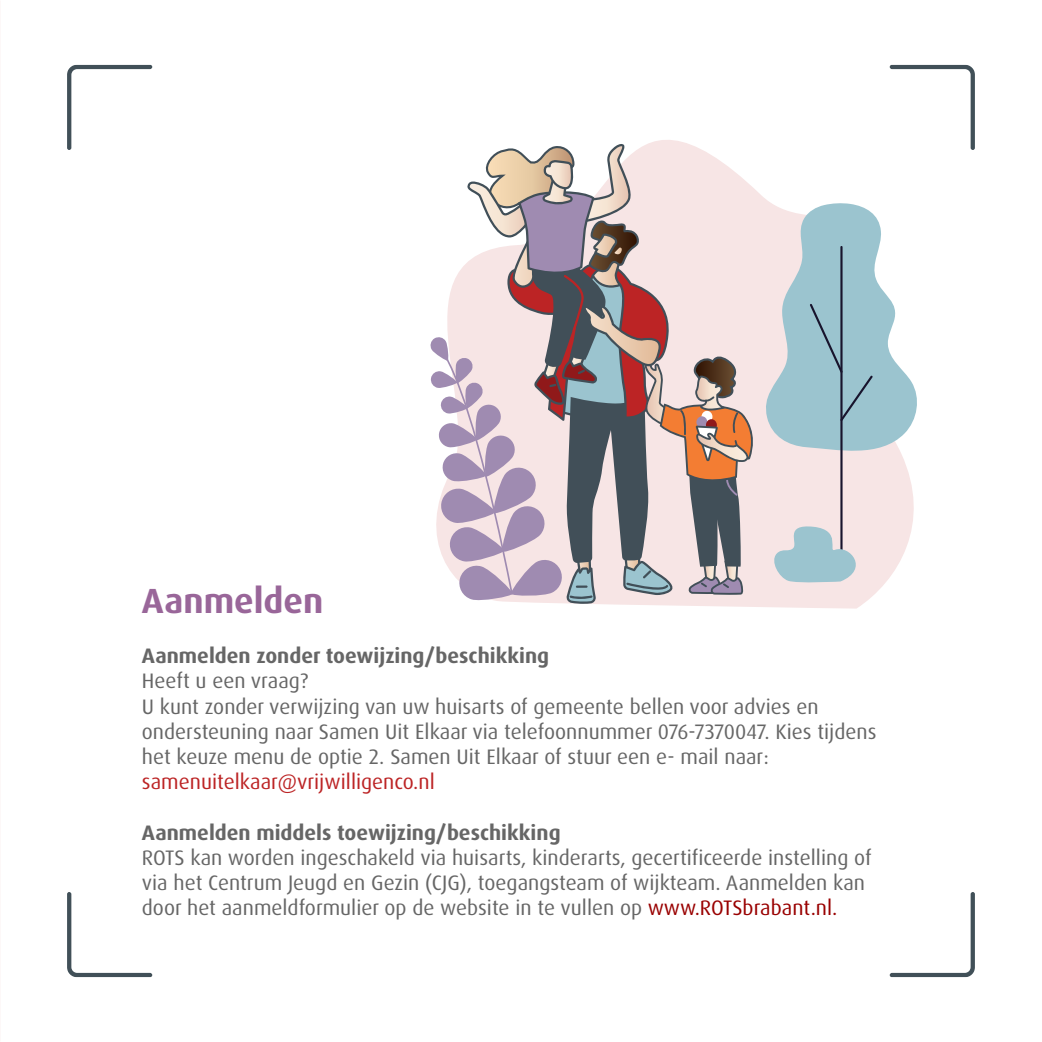
<style>
.page{position:relative;width:1042px;height:1042px;background:#fff}
.page>*{position:absolute;margin:0;border:0;box-sizing:border-box;transform-origin:0 0}
.t1{font:700 35px "Dax Pro";color:#969}
.t2{font:21px/25.2px "Dax Pro";color:#666}
.t3{font:700 21px "Dax Pro";color:#666}
.t4{font:21px "Dax Pro";color:#bc2425}
.s1{color:#900}
</style>
<div class="page">
<svg style="left:67px;top:65px;width:86px;height:85px"></svg>
<svg style="left:889px;top:892px;width:86px;height:85px"></svg>
<svg style="left:67px;top:892px;width:86px;height:85px"></svg>
<svg style="left:430px;top:65px;width:545px;height:539px"></svg>
<h1 class="t1" style="left:142px;top:578px;width:183px">Aanmelden</h1>
<p class="t3" style="left:142px;top:642px;width:409px">Aanmelden zonder toewijzing/beschikking</p>
<p class="t2" style="left:142px;top:668px;width:736px">Heeft u een vraag?<br>U kunt zonder verwijzing van uw huisarts of gemeente bellen voor advies en ondersteuning naar Samen Uit Elkaar via telefoonnummer 076-7370047. Kies tijdens het keuze menu de optie 2. Samen Uit Elkaar of stuur een e- mail naar:</p>
<p class="t4" style="left:142px;top:768px;width:294px">samenuitelkaar@vrijwilligenco.nl</p>
<p class="t3" style="left:142px;top:819px;width:420px">Aanmelden middels toewijzing/beschikking</p>
<p class="t2" style="left:142px;top:845px;width:731px">ROTS kan worden ingeschakeld via huisarts, kinderarts, gecertificeerde instelling of via het Centrum Jeugd en Gezin (CJG), toegangsteam of wijkteam. Aanmelden kan door het aanmeldformulier op de website in te vullen op <span class="s1">www.ROTSbrabant.nl.</span></p>
</div>
